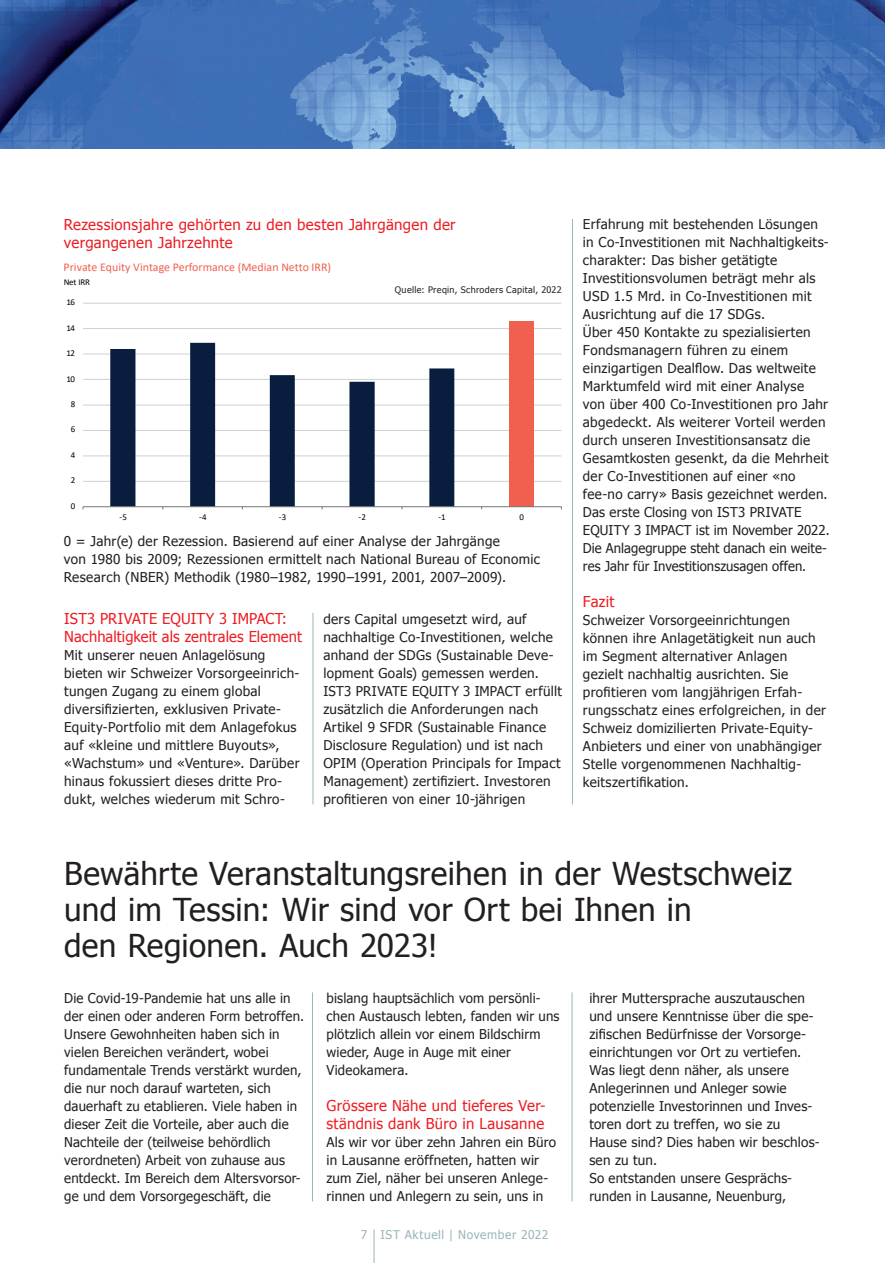
<style>
.page{position:relative;width:885px;height:1263px;background:#fff}
.page>*{position:absolute;margin:0;border:0;box-sizing:border-box;transform-origin:0 0}
.t1{font:31.5px/36px "Tahoma";letter-spacing:.01em;color:#231f20}
.t2{font:15px/18px "Tahoma";letter-spacing:.015em;color:#ee1d23}
.t3{font:13.5px/18px "Tahoma";letter-spacing:.02em;color:#231f20}
.t4{font:12px "Tahoma";letter-spacing:.05em;color:#99b6b8}
.t5{font:11.85px "Calibri";color:#f15f4f}
.t6{font:9px "Tahoma";letter-spacing:.035em;color:#231f20}
.t7{font:8.85px "Calibri";letter-spacing:-.045em;color:#000001}
.t8{font:7.95px "Calibri";letter-spacing:-.015em;color:#000001}
</style>
<div class="page">
<hr style="left:312px;top:992px;width:1px;height:209px;background:#99b6b8">
<hr style="left:571px;top:992px;width:1px;height:209px;background:#99b6b8">
<img style="left:0;top:0;width:884px;height:149px">
<hr style="left:374px;top:1229px;width:1px;height:34px;background:#99b6b8">
<hr style="left:312px;top:613px;width:1px;height:191px;background:#99b6b8">
<hr style="left:572px;top:219px;width:1px;height:585px;background:#99b6b8">
<hr style="left:83px;top:481px;width:478px;height:1px;background:#cfd1d0">
<hr style="left:83px;top:456px;width:478px;height:1px;background:#cfd1d0">
<hr style="left:83px;top:430px;width:478px;height:1px;background:#cfd1d0">
<hr style="left:83px;top:405px;width:478px;height:1px;background:#cfd1d0">
<hr style="left:83px;top:379px;width:478px;height:1px;background:#cfd1d0">
<hr style="left:83px;top:354px;width:478px;height:1px;background:#cfd1d0">
<hr style="left:83px;top:328px;width:478px;height:1px;background:#cfd1d0">
<hr style="left:83px;top:303px;width:478px;height:1px;background:#cfd1d0">
<div style="left:509px;top:321px;width:25px;height:186px;background:#f15f4f"></div>
<svg style="left:110px;top:343px;width:344px;height:163px"></svg>
<hr style="left:83px;top:506px;width:478px;height:1px;background:#74787a">
<p class="t2" style="left:64px;top:215px;width:393px">Rezessionsjahre gehörten zu den besten Jahrgängen der vergangenen Jahrzehnte</p>
<p class="t5" style="left:64px;top:259px;width:269px">Private Equity Vintage Performance (Median Netto IRR)</p>
<p class="t7" style="left:64px;top:276px;width:28px">Net IRR</p>
<p class="t7" style="left:66px;top:296px;width:10px">16</p>
<p class="t7" style="left:66px;top:322px;width:10px">14</p>
<p class="t7" style="left:66px;top:347px;width:10px">12</p>
<p class="t7" style="left:66px;top:372px;width:10px">10</p>
<p class="t7" style="left:71px;top:398px;width:6px">8</p>
<p class="t7" style="left:71px;top:423px;width:6px">6</p>
<p class="t7" style="left:71px;top:449px;width:6px">4</p>
<p class="t7" style="left:71px;top:474px;width:6px">2</p>
<p class="t7" style="left:71px;top:500px;width:6px">0</p>
<p class="t6" style="left:395px;top:284px;width:168px">Quelle: Preqin, Schroders Capital, 2022</p>
<p class="t7" style="left:119px;top:511px;width:9px">-5</p>
<p class="t7" style="left:199px;top:511px;width:9px">-4</p>
<p class="t7" style="left:279px;top:511px;width:9px">-3</p>
<p class="t7" style="left:358px;top:511px;width:9px">-2</p>
<p class="t7" style="left:438px;top:511px;width:9px">-1</p>
<p class="t7" style="left:519px;top:511px;width:6px">0</p>
<p class="t3" style="left:64px;top:532px;width:477px">0 = Jahr(e) der Rezession. Basierend auf einer Analyse der Jahrgänge<br>von 1980 bis 2009; Rezessionen ermittelt nach National Bureau of Economic<br>Research (NBER) Methodik (1980–1982, 1990–1991, 2001, 2007–2009).</p>
<p class="t8" style="left:64px;top:571px;width:125px">Source: Preqin, Schroders Capital, 2022.</p>
<p class="t2" style="left:64px;top:609px;width:239px">IST3 PRIVATE EQUITY 3 IMPACT:<br>Nachhaltigkeit als zentrales Element</p>
<p class="t3" style="left:64px;top:646px;width:237px">Mit unserer neuen Anlagelösung bieten wir Schweizer Vorsorgeeinrich&shy;tungen Zugang zu einem global diversifizierten, exklusiven Private-Equity-Portfolio mit dem Anlagefokus auf «kleine und mittlere Buyouts», «Wachstum» und «Venture». Darüber hinaus fokussiert dieses dritte Pro&shy;dukt, welches wiederum mit Schro-</p>
<p class="t3" style="left:323px;top:610px;width:240px">ders Capital umgesetzt wird, auf nachhaltige Co-Investitionen, welche anhand der SDGs (Sustainable Deve&shy;lopment Goals) gemessen werden.<br>IST3 PRIVATE EQUITY 3 IMPACT erfüllt zusätzlich die Anforderungen nach Artikel 9 SFDR (Sustainable Finance Disclosure Regulation) und ist nach OPIM (Operation Principals for Impact Management) zertifiziert. Investoren profitieren von einer 10-jährigen</p>
<p class="t3" style="left:583px;top:215px;width:248px">Erfahrung mit bestehenden Lösungen in Co-Investitionen mit Nachhaltigkeits&shy;charakter: Das bisher getätigte Investitionsvolumen beträgt mehr als USD 1.5 Mrd. in Co-Investitionen mit Ausrichtung auf die 17 SDGs.<br>Über 450 Kontakte zu spezialisierten Fondsmanagern führen zu einem einzigartigen Dealflow. Das weltweite Marktumfeld wird mit einer Analyse<br>von über 400 Co-Investitionen pro Jahr abgedeckt. Als weiterer Vorteil werden durch unseren Investitionsansatz die Gesamtkosten gesenkt, da die Mehrheit der Co-Investitionen auf einer «no fee-no carry» Basis gezeichnet werden.<br>Das erste Closing von IST3 PRIVATE EQUITY 3 IMPACT ist im November 2022.<br>Die Anlagegruppe steht danach ein weite&shy;res Jahr für Investitionszusagen offen.</p>
<p class="t2" style="left:583px;top:592px;width:33px">Fazit</p>
<p class="t3" style="left:583px;top:611px;width:244px">Schweizer Vorsorgeeinrichtungen können ihre Anlagetätigkeit nun auch im Segment alternativer Anlagen gezielt nachhaltig ausrichten. Sie profitieren vom langjährigen Erfah&shy;rungsschatz eines erfolgreichen, in der Schweiz domizilierten Private-Equity-Anbieters und einer von unabhängiger Stelle vorgenommenen Nachhaltig&shy;keitszertifikation.</p>
<h1 class="t1" style="left:64px;top:854px;width:729px">Bewährte Veranstaltungsreihen in der Westschweiz und im Tessin: Wir sind vor Ort bei Ihnen in<br>den Regionen. Auch 2023!</h1>
<p class="t3" style="left:589px;top:988px;width:232px">ihrer Muttersprache auszutauschen und unsere Kenntnisse über die spe&shy;zifischen Bedürfnisse der Vorsorge&shy;einrichtungen vor Ort zu vertiefen.<br>Was liegt denn näher, als unsere<br>Anlegerinnen und Anleger sowie potenzielle Investorinnen und Inves&shy;toren dort zu treffen, wo sie zu<br>Hause sind? Dies haben wir beschlos&shy;sen zu tun.<br>So entstanden unsere Gesprächs&shy;runden in Lausanne, Neuenburg,</p>
<p class="t4" style="left:361px;top:1227px;width:189px">7 IST Aktuell | November 2022</p>
<p class="t3" style="left:64px;top:988px;width:241px">Die Covid-19-Pandemie hat uns alle in der einen oder anderen Form betroffen.<br>Unsere Gewohnheiten haben sich in vielen Bereichen verändert, wobei fundamentale Trends verstärkt wurden, die nur noch darauf warteten, sich dauerhaft zu etablieren. Viele haben in dieser Zeit die Vorteile, aber auch die Nachteile der (teilweise behördlich verordneten) Arbeit von zuhause aus entdeckt. Im Bereich dem Altersvorsor&shy;ge und dem Vorsorgegeschäft, die</p>
<p class="t3" style="left:326px;top:988px;width:234px">bislang hauptsächlich vom persönli&shy;chen Austausch lebten, fanden wir uns plötzlich allein vor einem Bildschirm wieder, Auge in Auge mit einer<br>Videokamera.</p>
<p class="t2" style="left:326px;top:1096px;width:220px">Grössere Nähe und tieferes Ver&shy;ständnis dank Büro in Lausanne</p>
<p class="t3" style="left:326px;top:1132px;width:231px">Als wir vor über zehn Jahren ein Büro in Lausanne eröffneten, hatten wir zum Ziel, näher bei unseren Anlege&shy;rinnen und Anlegern zu sein, uns in</p>
</div>
